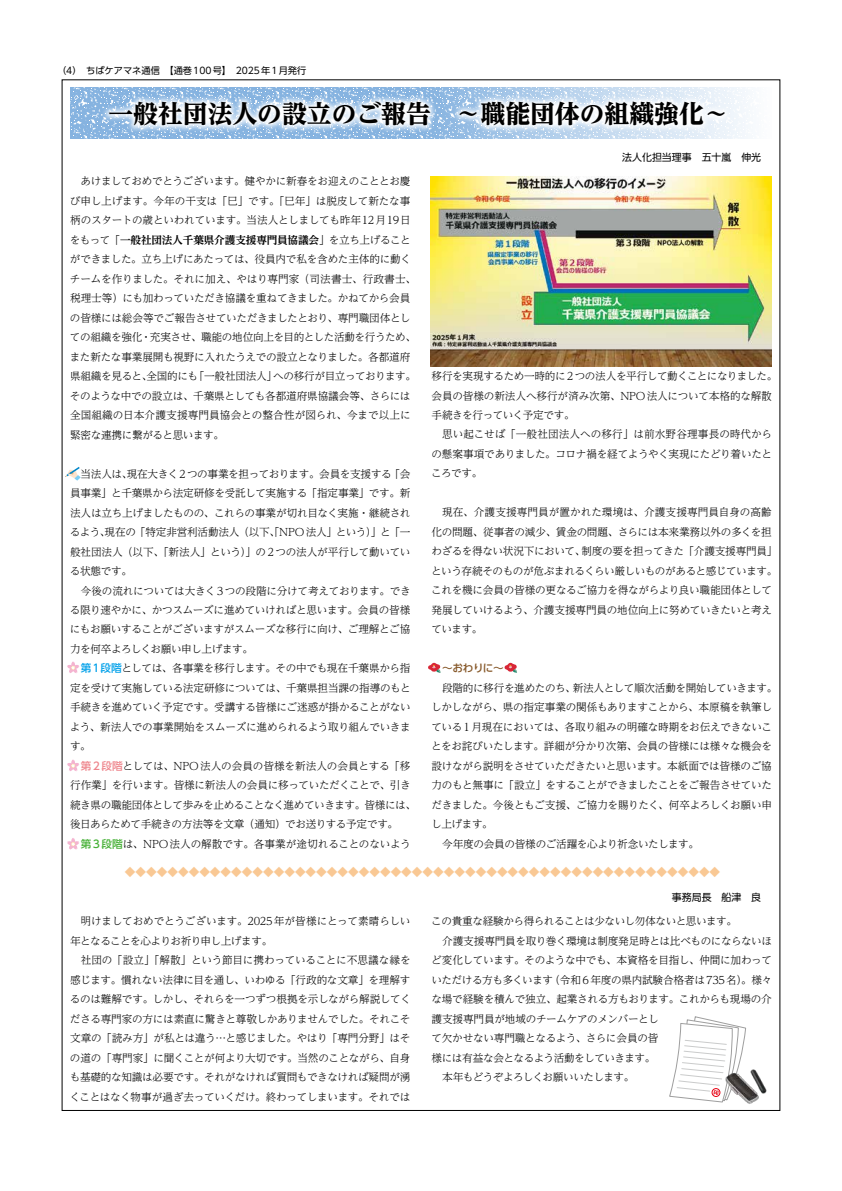
<style>
.page{position:relative;width:842px;height:1191px;background:#fff}
.page>*{position:absolute;margin:0;border:0;box-sizing:border-box;transform-origin:0 0}
.t1{font:800 24.8px "UD Reimin Pr 6 N";color:#000}
.t2{font:300 10.6px/19.5px "UD Reimin Pr 6 N";letter-spacing:-.03em;color:#000;text-align:justify}
.t3{font:10.6px "Ryumin Pr 6";color:#f9c894}
.t4{font:300 10.6px "UD Reimin Pr 6 N";letter-spacing:-.05em;color:#000}
.t5{font:300 10.6px "UD Reimin Pr 6 N";letter-spacing:-.005em;color:#000}
.t6{font:500 10.6px "UD Shin Go Pr 6 N";color:#865829}
.t7{font:9.9px "UD Shin Go Pr 6 N";color:#000}
.t8{font:9.2px "UD Shin Go Pr 6 N";color:#000}
.s1{font-weight:700}
.s2{font-family:"UD Shin Go Pr 6 N";font-weight:500;color:#00a0e9}
.s3{font-family:"UD Shin Go Pr 6 N";font-weight:500;color:#ee858c}
.s4{font-family:"UD Shin Go Pr 6 N";font-weight:500;color:#45b035}
</style>
<div class="page">
<svg style="left:669px;top:1016px;width:77px;height:86px"></svg>
<img style="left:718px;top:1063px;width:49px;height:41px">
<svg style="left:70px;top:88px;width:678px;height:51px;background:#accae9"></svg>
<svg style="left:101px;top:94px;width:632px;height:39px"></svg>
<img style="left:430px;top:177px;width:342px;height:189px">
<svg style="left:65px;top:467px;width:16px;height:13px"></svg>
<svg style="left:67px;top:661px;width:12px;height:12px"></svg>
<svg style="left:67px;top:759px;width:12px;height:12px"></svg>
<svg style="left:67px;top:838px;width:12px;height:11px"></svg>
<svg style="left:428px;top:663px;width:12px;height:10px"></svg>
<svg style="left:505px;top:663px;width:12px;height:10px"></svg>
<p class="t8" style="left:57px;top:63px;width:251px">（4）　ちばケアマネ通信　【通巻100号】　2025年1月発行</p>
<h1 class="t1" style="left:108px;top:93px;width:622px">一般社団法人の設立のご報告　～職能団体の組織強化～</h1>
<p class="t7" style="left:622px;top:149px;width:140px">法人化担当理事　五十嵐　伸光</p>
<p class="t2" style="left:70px;top:171px;width:348px;text-align:left;text-indent:11px">あけましておめでとうございます。健やかに新春をお迎えのこととお慶び申し上げます。今年の干支は「巳」です。「巳年」は脱皮して新たな事柄のスタートの歳といわれています。当法人としましても昨年12月19日をもって「<span class="s1">一般社団法人千葉県介護支援専門員協議会</span>」を立ち上げることができました。立ち上げにあたっては、役員内で私を含めた主体的に動くチームを作りました。それに加え、やはり専門家（司法書士、行政書士、税理士等）にも加わっていただき協議を重ねてきました。かねてから会員の皆様には総会等でご報告させていただきましたとおり、専門職団体としての組織を強化・充実させ、職能の地位向上を目的とした活動を行うため、また新たな事業展開も視野に入れたうえでの設立となりました。各都道府県組織を見ると、全国的にも「一般社団法人」への移行が目立っております。そのような中での設立は、千葉県としても各都道府県協議会等、さらには全国組織の日本介護支援専門員協会との整合性が図られ、今まで以上に緊密な連携に繋がると思います。</p>
<p class="t2" style="left:70px;top:463px;width:342px;text-indent:11px">当法人は、現在大きく２つの事業を担っております。会員を支援する「会員事業」と千葉県から法定研修を受託して実施する「指定事業」です。新法人は立ち上げましたものの、これらの事業が切れ目なく実施・継続されるよう、現在の「特定非営利活動法人（以下、「NPO法人」という）」と「一般社団法人（以下、「新法人」という）」の２つの法人が平行して動いている状態です。</p>
<p class="t2" style="left:70px;top:580px;width:342px;text-indent:11px">今後の流れについては大きく３つの段階に分けて考えております。できる限り速やかに、かつスムーズに進めていければと思います。会員の皆様にもお願いすることがございますがスムーズな移行に向け、ご理解とご協力を何卒よろしくお願い申し上げます。</p>
<p class="t2" style="left:70px;top:658px;width:342px;text-indent:11px"><span class="s2">第１段階</span>としては、各事業を移行します。その中でも現在千葉県から指定を受けて実施している法定研修については、千葉県担当課の指導のもと手続きを進めていく予定です。受講する皆様にご迷惑が掛かることがないよう、新法人での事業開始をスムーズに進められるよう取り組んでいきます。</p>
<p class="t2" style="left:81px;top:756px;width:331px"><span class="s3">第２段階</span>としては、NPO法人の会員の皆様を新法人の会員とする「移</p>
<p class="t2" style="left:70px;top:775px;width:342px">行作業」を行います。皆様に新法人の会員に移っていただくことで、引き</p>
<p class="t2" style="left:70px;top:794px;width:347px">続き県の職能団体として歩みを止めることなく進めていきます。皆様には、</p>
<p class="t2" style="left:70px;top:814px;width:340px">後日あらためて手続きの方法等を文章（通知）でお送りする予定です。　</p>
<p class="t5" style="left:81px;top:835px;width:332px"><span class="s4">第３段階</span>は、NPO法人の解散です。各事業が途切れることのないよう</p>
<p class="t2" style="left:431px;top:366px;width:347px;text-align:left">移行を実現するため一時的に２つの法人を平行して動くことになりました。会員の皆様の新法人へ移行が済み次第、NPO法人について本格的な解散手続きを行っていく予定です。</p>
<p class="t2" style="left:431px;top:424px;width:342px;text-indent:11px">思い起こせば「一般社団法人への移行」は前水野谷理事長の時代からの懸案事項でありました。コロナ禍を経てようやく実現にたどり着いたところです。</p>
<p class="t2" style="left:431px;top:502px;width:348px;text-align:left;text-indent:11px">現在、介護支援専門員が置かれた環境は、介護支援専門員自身の高齢化の問題、従事者の減少、賃金の問題、さらには本来業務以外の多くを担わざるを得ない状況下において、制度の要を担ってきた「介護支援専門員」という存続そのものが危ぶまれるくらい厳しいものがあると感じています。これを機に会員の皆様の更なるご協力を得ながらより良い職能団体として発展していけるよう、介護支援専門員の地位向上に努めていきたいと考えています。</p>
<p class="t6" style="left:432px;top:660px;width:74px">　～おわりに～</p>
<p class="t2" style="left:442px;top:678px;width:337px">段階的に移行を進めたのち、新法人として順次活動を開始していきます。</p>
<p class="t2" style="left:431px;top:697px;width:342px">しかしながら、県の指定事業の関係もありますことから、本原稿を執筆し</p>
<p class="t2" style="left:431px;top:716px;width:342px">ている１月現在においては、各取り組みの明確な時期をお伝えできないこ</p>
<p class="t2" style="left:431px;top:736px;width:342px">とをお詫びいたします。詳細が分かり次第、会員の皆様には様々な機会を</p>
<p class="t2" style="left:431px;top:755px;width:342px">設けながら説明をさせていただきたいと思います。本紙面では皆様のご協</p>
<p class="t2" style="left:431px;top:775px;width:342px">力のもと無事に「設立」をすることができましたことをご報告させていた</p>
<p class="t2" style="left:431px;top:794px;width:342px">だきました。今後ともご支援、ご協力を賜りたく、何卒よろしくお願い申</p>
<p class="t2" style="left:431px;top:814px;width:63px">し上げます。</p>
<p class="t2" style="left:442px;top:833px;width:258px">今年度の会員の皆様のご活躍を心より祈念いたします。</p>
<p class="t3" style="left:125px;top:863px;width:597px">◆◆◆◆◆◆◆◆◆◆◆◆◆◆◆◆◆◆◆◆◆◆◆◆◆◆◆◆◆◆◆◆◆◆◆◆◆◆◆◆◆◆◆◆◆◆◆◆◆◆◆◆◆◆◆◆</p>
<p class="t2" style="left:70px;top:911px;width:342px;text-indent:10px">明けましておめでとうございます。2025年が皆様にとって素晴らしい年となることを心よりお祈り申し上げます。</p>
<p class="t2" style="left:70px;top:950px;width:343px;text-indent:11px">社団の「設立」「解散」という節目に携わっていることに不思議な縁を感じます。慣れない法律に目を通し、いわゆる「行政的な文章」を理解するのは難解です。しかし、それらを一つずつ根拠を示しながら解説してくださる専門家の方には素直に驚きと尊敬しかありませんでした。それこそ文章の「読み方」が私とは違う…と感じました。やはり「専門分野」はその道の「専門家」に聞くことが何より大切です。当然のことながら、自身も基礎的な知識は必要です。それがなければ質問もできなければ疑問が湧くことはなく物事が過ぎ去っていくだけ。終わってしまいます。それでは</p>
<p class="t7" style="left:672px;top:889px;width:91px">事務局長　船津　良</p>
<p class="t2" style="left:431px;top:911px;width:307px">この貴重な経験から得られることは少ないし勿体ないと思います。</p>
<p class="t2" style="left:442px;top:930px;width:331px">介護支援専門員を取り巻く環境は制度発足時とは比べものにならないほ</p>
<p class="t2" style="left:431px;top:950px;width:342px">ど変化しています。そのような中でも、本資格を目指し、仲間に加わって</p>
<p class="t2" style="left:431px;top:969px;width:342px">いただける方も多くいます（令和６年度の県内試験合格者は735名）。様々</p>
<p class="t2" style="left:431px;top:989px;width:342px">な場で経験を積んで独立、起業される方もおります。これからも現場の介</p>
<p class="t2" style="left:431px;top:1008px;width:229px">護支援専門員が地域のチームケアのメンバーとし</p>
<p class="t2" style="left:431px;top:1028px;width:229px">て欠かせない専門職となるよう、さらに会員の皆</p>
<p class="t4" style="left:432px;top:1049px;width:225px">様には有益な会となるよう活動をしていきます。</p>
<p class="t4" style="left:442px;top:1068px;width:194px">本年もどうぞよろしくお願いいたします。</p>
</div>
